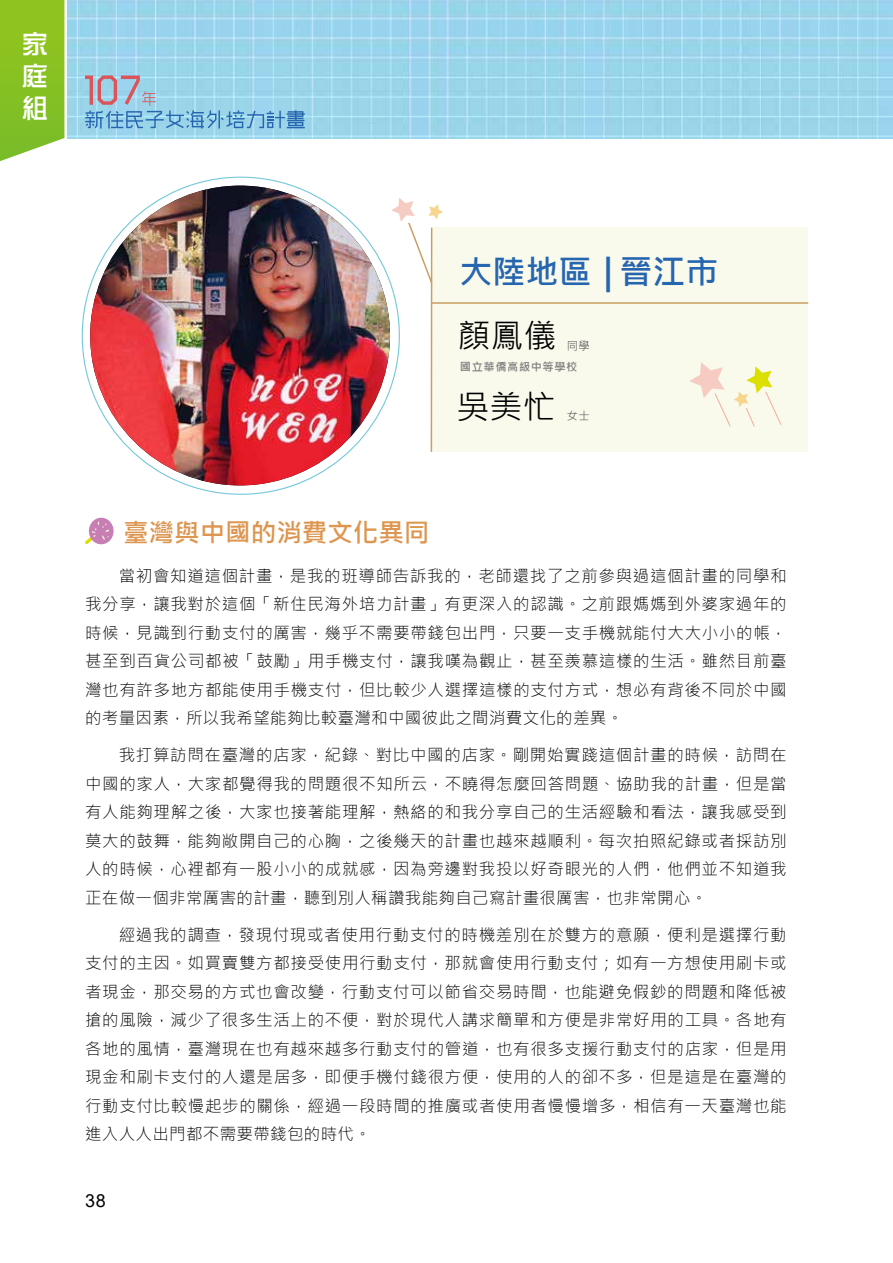
<style>
.page{position:relative;width:893px;height:1263px;background:#fff}
.page>*{position:absolute;margin:0;border:0;box-sizing:border-box;transform-origin:0 0}
.t1{font:700 33px "Microsoft Jheng Hei";color:#2665b0}
.t2{font:33px/70.2px "Microsoft Jheng Hei";color:#000}
.t3{font:26.55px/31.8px "DF Zong Yi W5 WIN BF";color:#fff}
.t4{font:700 25.5px "Microsoft Jheng Hei";color:#dd9650}
.t5{font:18px "Arial";color:#000}
.t6{font:300 16.5px/28.5px "Microsoft Jheng Hei";letter-spacing:.02em;color:#000;text-align:justify}
.t7{font:700 11.25px "Microsoft Jheng Hei";letter-spacing:.05em;color:#807f80}
.t8{font:11.25px "Microsoft Jheng Hei";color:#595757}
.s1{font-size:29.55px}
</style>
<div class="page">
<div style="left:432px;top:228px;width:376px;height:224px;background:#f8fae8"></div>
<svg style="left:391px;top:198px;width:52px;height:254px"></svg>
<hr style="left:431px;top:302px;width:377px;height:2px;background:#c9a063">
<svg style="left:690px;top:362px;width:92px;height:65px"></svg>
<img style="left:443px;top:0;width:450px;height:138px">
<img style="left:67px;top:0;width:376px;height:138px">
<svg style="left:85px;top:75px;width:220px;height:54px;background:#93c4de"></svg>
<svg style="left:0;top:0;width:64px;height:161px;background:#8fc531"></svg>
<img style="left:90px;top:186px;width:300px;height:299px;border-radius:150px">
<svg style="left:85px;top:517px;width:29px;height:28px"></svg>
<h2 class="t3" style="left:22px;top:28px;width:37px">家<span class="s1">庭</span>庭組</h2>
<h1 class="t1" style="left:459px;top:251px;width:261px">大陸地區｜晉江市</h1>
<h1 class="t2" style="left:456px;top:301px;width:102px">顏鳳儀吳美忙</h1>
<p class="t8" style="left:567px;top:339px;width:25px">同學</p>
<p class="t7" style="left:460px;top:360px;width:119px">國立華僑高級中等學校</p>
<p class="t8" style="left:567px;top:408px;width:25px">女士</p>
<h3 class="t4" style="left:123px;top:516px;width:308px">臺灣與中國的消費文化異同</h3>
<p class="t6" style="left:85px;top:561px;width:703px">　　當初會知道這個計畫，是我的班導師告訴我的，老師還找了之前參與過這個計畫的同學和我分享，讓我對於這個「新住民海外培力計畫」有更深入的認識。之前跟媽媽到外婆家過年的時候，見識到行動支付的厲害，幾乎不需要帶錢包出門，只要一支手機就能付大大小小的帳，甚至到百貨公司都被「鼓勵」用手機支付，讓我嘆為觀止，甚至羨慕這樣的生活。雖然目前臺灣也有許多地方都能使用手機支付，但比較少人選擇這樣的支付方式，想必有背後不同於中國的考量因素，所以我希望能夠比較臺灣和中國彼此之間消費文化的差異。</p>
<p class="t6" style="left:85px;top:741px;width:703px">　　我打算訪問在臺灣的店家，紀錄、對比中國的店家。剛開始實踐這個計畫的時候，訪問在中國的家人，大家都覺得我的問題很不知所云，不曉得怎麼回答問題、協助我的計畫，但是當有人能夠理解之後，大家也接著能理解，熱絡的和我分享自己的生活經驗和看法，讓我感受到莫大的鼓舞，能夠敞開自己的心胸，之後幾天的計畫也越來越順利。每次拍照紀錄或者採訪別人的時候，心裡都有一股小小的成就感，因為旁邊對我投以好奇眼光的人們，他們並不知道我正在做一個非常厲害的計畫，聽到別人稱讚我能夠自己寫計畫很厲害，也非常開心。</p>
<p class="t6" style="left:85px;top:920px;width:703px">　　經過我的調查，發現付現或者使用行動支付的時機差別在於雙方的意願，便利是選擇行動支付的主因。如買賣雙方都接受使用行動支付，那就會使用行動支付；如有一方想使用刷卡或者現金，那交易的方式也會改變，行動支付可以節省交易時間，也能避免假鈔的問題和降低被搶的風險，減少了很多生活上的不便，對於現代人講求簡單和方便是非常好用的工具。各地有各地的風情，臺灣現在也有越來越多行動支付的管道，也有很多支援行動支付的店家，但是用現金和刷卡支付的人還是居多，即便手機付錢很方便，使用的人的卻不多，但是這是在臺灣的行動支付比較慢起步的關係，經過一段時間的推廣或者使用者慢慢增多，相信有一天臺灣也能進入人人出門都不需要帶錢包的時代。</p>
<p class="t5" style="left:85px;top:1188px;width:22px">38</p>
</div>
